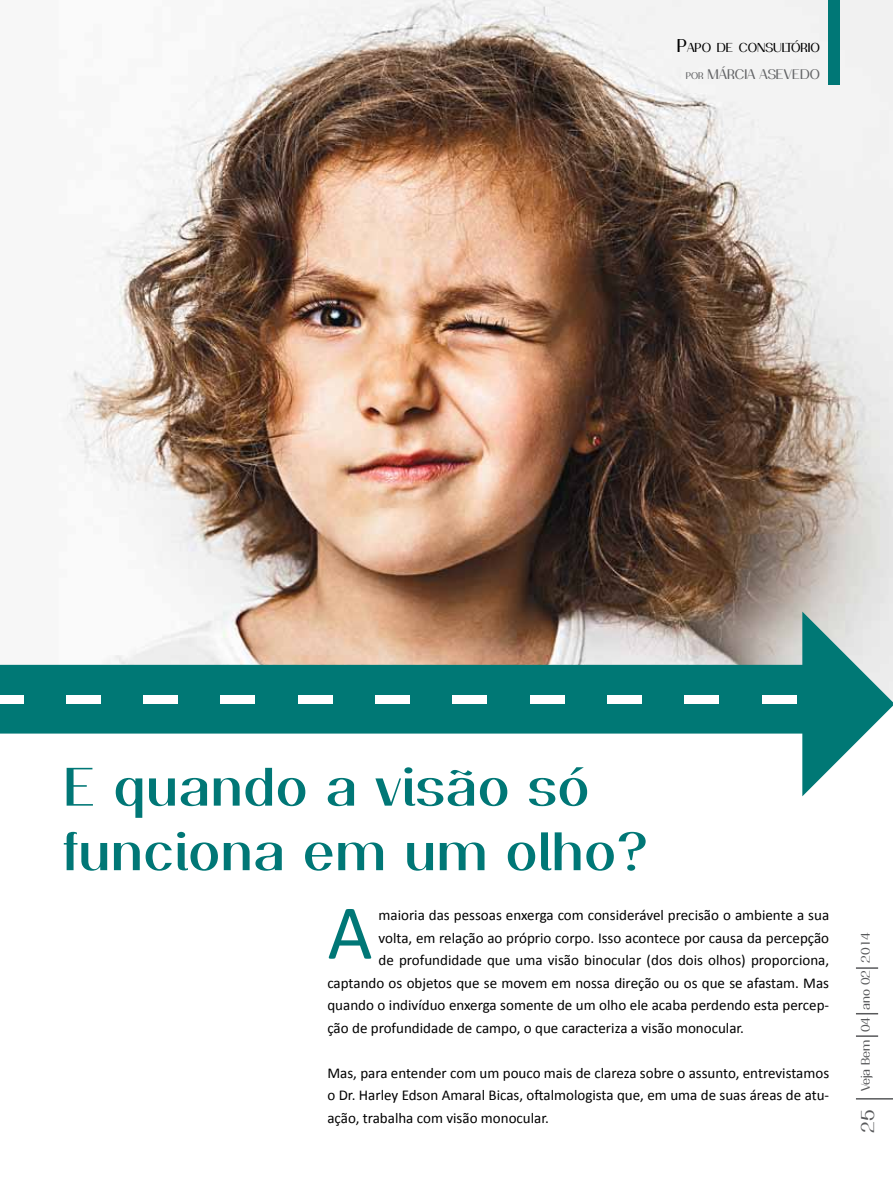
<style>
.page{position:relative;width:893px;height:1191px;background:#fff}
.page>*{position:absolute;margin:0;border:0;box-sizing:border-box;transform-origin:0 0}
.t1{font:78px "Calibri";color:#007776}
.t2{font:600 52.5px/64.5px "Passion Sans P Dai";letter-spacing:.02em;color:#007776}
.t3{font:15px/22.5px "Calibri";color:#000;text-align:justify}
.t4{font:13.5px "Passion Sans P Dag";color:#636466}
.t5{font:12.6px "Passion Sans P Dag";color:#000}
.t6{font:12px "Passion Sans P Dag";color:#58595b}
.s1{font-size:18px}
.s2{font-size:9.45px}
</style>
<div class="page">
<hr style="left:856px;top:1098px;width:37px;height:1px;background:#58595b">
<hr style="left:856px;top:1035px;width:22px;height:2px;background:#58595b">
<svg style="left:856px;top:1013px;width:22px;height:1px"></svg>
<svg style="left:856px;top:967px;width:22px;height:1px"></svg>
<img style="left:62px;top:0;width:831px;height:611px">
<svg style="left:0;top:611px;width:893px;height:185px"></svg>
<div style="left:66px;top:695px;width:34px;height:8px;background:#fff"></div>
<div style="left:0;top:695px;width:23px;height:8px;background:#fff"></div>
<div style="left:221px;top:695px;width:34px;height:8px;background:#fff"></div>
<div style="left:143px;top:695px;width:35px;height:8px;background:#fff"></div>
<div style="left:607px;top:695px;width:35px;height:8px;background:#fff"></div>
<div style="left:684px;top:695px;width:35px;height:8px;background:#fff"></div>
<div style="left:762px;top:695px;width:34px;height:8px;background:#fff"></div>
<div style="left:375px;top:695px;width:35px;height:8px;background:#fff"></div>
<div style="left:298px;top:695px;width:34px;height:8px;background:#fff"></div>
<div style="left:530px;top:695px;width:34px;height:8px;background:#fff"></div>
<div style="left:453px;top:695px;width:34px;height:8px;background:#fff"></div>
<div style="left:828px;top:0;width:11px;height:84px;background:#007776"></div>
<p class="t5" style="left:677px;top:40px;width:145px"><span class="s1">P</span>APO DE CONSULTÓRIO</p>
<p class="t4" style="left:686px;top:67px;width:84px"><span class="s2">POR</span> MÁRCIA ASEVEDO</p>
<h2 class="t2" style="left:64px;top:754px;width:585px">E quando a visão só funciona em um olho?</h2>
<p class="t3" style="left:378px;top:903px;width:452px">maioria das pessoas enxerga com considerável precisão o ambiente a sua</p>
<p class="t3" style="left:378px;top:926px;width:452px">volta, em relação ao próprio corpo. Isso acontece por causa da percepção</p>
<p class="t3" style="left:378px;top:948px;width:452px">de profundidade que uma visão binocular (dos dois olhos) proporciona,</p>
<p class="t3" style="left:327px;top:971px;width:503px">captando os objetos que se movem em nossa direção ou os que se afastam. Mas</p>
<p class="t3" style="left:327px;top:993px;width:503px">quando o indivíduo enxerga somente de um olho ele acaba perdendo esta percep-</p>
<p class="t3" style="left:327px;top:1016px;width:418px">ção de profundidade de campo, o que caracteriza a visão monocular.</p>
<p class="t3" style="left:327px;top:1061px;width:503px">Mas, para entender com um pouco mais de clareza sobre o assunto, entrevistamos o Dr. Harley Edson Amaral Bicas, oftalmologista que, em uma de suas áreas de atu&shy;ação, trabalha com visão monocular.</p>
<h1 class="t1" style="left:327px;top:883px;width:47px">A</h1>
<p class="t6" style="left:858px;top:1133px;width:202px;rotate:-90deg"><span class="s1">25</span> Veja Bem 04 ano 02 2014</p>
</div>
